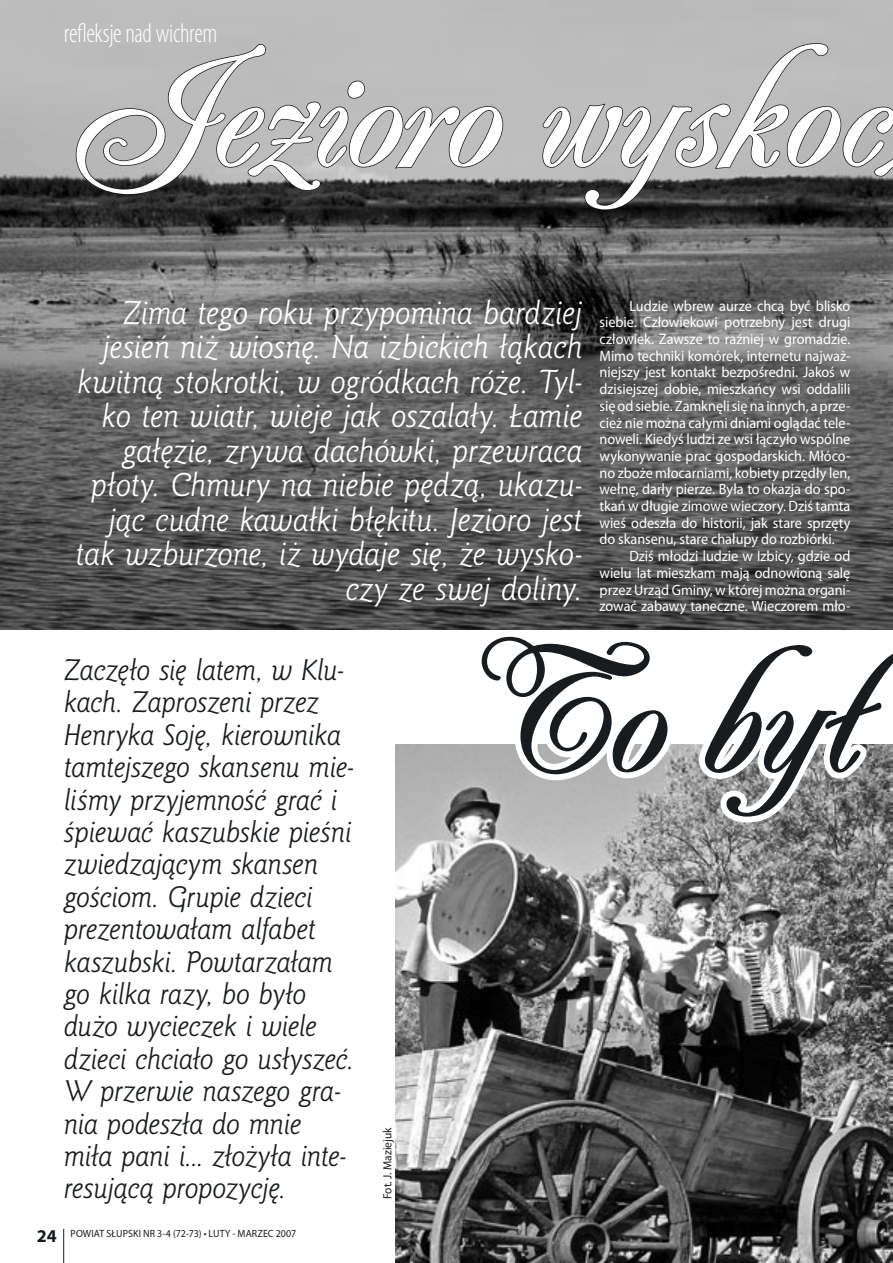
<style>
.page{position:relative;width:893px;height:1263px;background:#fff}
.page>*{position:absolute;margin:0;border:0;box-sizing:border-box;transform-origin:0 0}
.t1{font:700 174px "Ailanthus EFN";color:#191c1e}
.t2{font:700 168px "Ailanthus EFN";color:#fff}
.t3{font:italic 30px/34.5px "Goldy EFN";letter-spacing:-.015em;color:#fff;text-align:right}
.t4{font:italic 27px/32.4px "Goldy EFN";letter-spacing:-.025em;color:#191c1e}
.t5{font:300 condensed 27px "Myriad Pro";letter-spacing:-.015em;color:#fff;scale:.95 1}
.t6{font:15px/16.6px "Myriad Pro";letter-spacing:-.005em;color:#fff;text-align:justify;scale:.95 1}
.t7{font:12px "Myriad Pro";letter-spacing:.005em;color:#191c1e;scale:.95 1}
.t8{font:10.5px "Myriad Pro";letter-spacing:.005em;color:#191c1e;scale:.95 1}
.s1{font-weight:700;font-size:18px}
</style>
<div class="page">
<hr style="left:63px;top:1229px;width:1px;height:34px;background:#191c1e">
<img style="left:395px;top:744px;width:498px;height:519px">
<svg style="left:470px;top:629px;width:423px;height:199px"></svg>
<img style="left:0;top:0;width:893px;height:629px">
<svg style="left:75px;top:43px;width:429px;height:153px"></svg>
<svg style="left:542px;top:42px;width:351px;height:169px"></svg>
<h3 class="t5" style="left:64px;top:19px;width:163px">refleksje nad wichrem</h3>
<h2 class="t2" style="left:64px;top:17px;width:819px">Jezioro wyskoc</h2>
<p class="t3" style="left:75px;top:296px;width:509px">Zima tego roku przypomina bardziej jesień niż wiosnę. Na izbickich łąkach kwitną stokrotki, w ogródkach róże. Tyl&shy;ko ten wiatr, wieje jak oszalały. Łamie gałęzie, zrywa dachówki, przewraca płoty. Chmury na niebie pędzą, ukazu&shy;jąc cudne kawałki błękitu. Jezioro jest tak wzburzone, iż wydaje się, że wysko&shy;czy ze swej doliny.</p>
<p class="t6" style="left:600px;top:297px;width:266px;text-indent:30px">Ludzie wbrew aurze chcą być blisko siebie. Człowiekowi potrzebny jest drugi człowiek. Zawsze to raźniej w gromadzie.<br>Mimo techniki komórek, internetu najważ&shy;niejszy jest kontakt bezpośredni. Jakoś w dzisiejszej dobie, mieszkańcy wsi oddalili się od siebie. Zamknęli się na innych, a prze&shy;cież nie można całymi dniami oglądać tele&shy;noweli. Kiedyś ludzi ze wsi łączyło wspólne wykonywanie prac gospodarskich. Młóco&shy;no zboże młocarniami, kobiety przędły len, wełnę, darły pierze. Była to okazja do spo&shy;tkań w długie zimowe wieczory. Dziś tamta wieś odeszła do historii, jak stare sprzęty do skansenu, stare chałupy do rozbiórki.</p>
<p class="t6" style="left:600px;top:548px;width:266px;text-indent:30px">Dziś młodzi ludzie w Izbicy, gdzie od wielu lat mieszkam mają odnowioną salę przez Urząd Gminy, w której można organi&shy;zować zabawy taneczne. Wieczorem mło-</p>
<p class="t4" style="left:64px;top:654px;width:292px">Zaczęło się latem, w Klu&shy;kach. Zaproszeni przez<br>Henryka Soję, kierownika tamtejszego skansenu mie&shy;liśmy przyjemność grać i śpiewać kaszubskie pieśni zwiedzającym skansen gościom. Grupie dzieci prezentowałam alfabet kaszubski. Powtarzałam go kilka razy, bo było dużo wycieczek i wiele dzieci chciało go usłyszeć.<br>W przerwie naszego gra&shy;nia podeszła do mnie miła pani i... złożyła inte&shy;resującą propozycję.</p>
<p class="t8" style="left:37px;top:1227px;width:275px"><span class="s1">24</span> POWIAT SŁUPSKI NR 3-4 (72-73) • LUTY - MARZEC 2007</p>
<p class="t7" style="left:381px;top:1199px;width:77px;rotate:-90deg">Fot. J. Maziejuk</p>
<h1 class="t1" style="left:457px;top:617px;width:402px">To był</h1>
</div>
